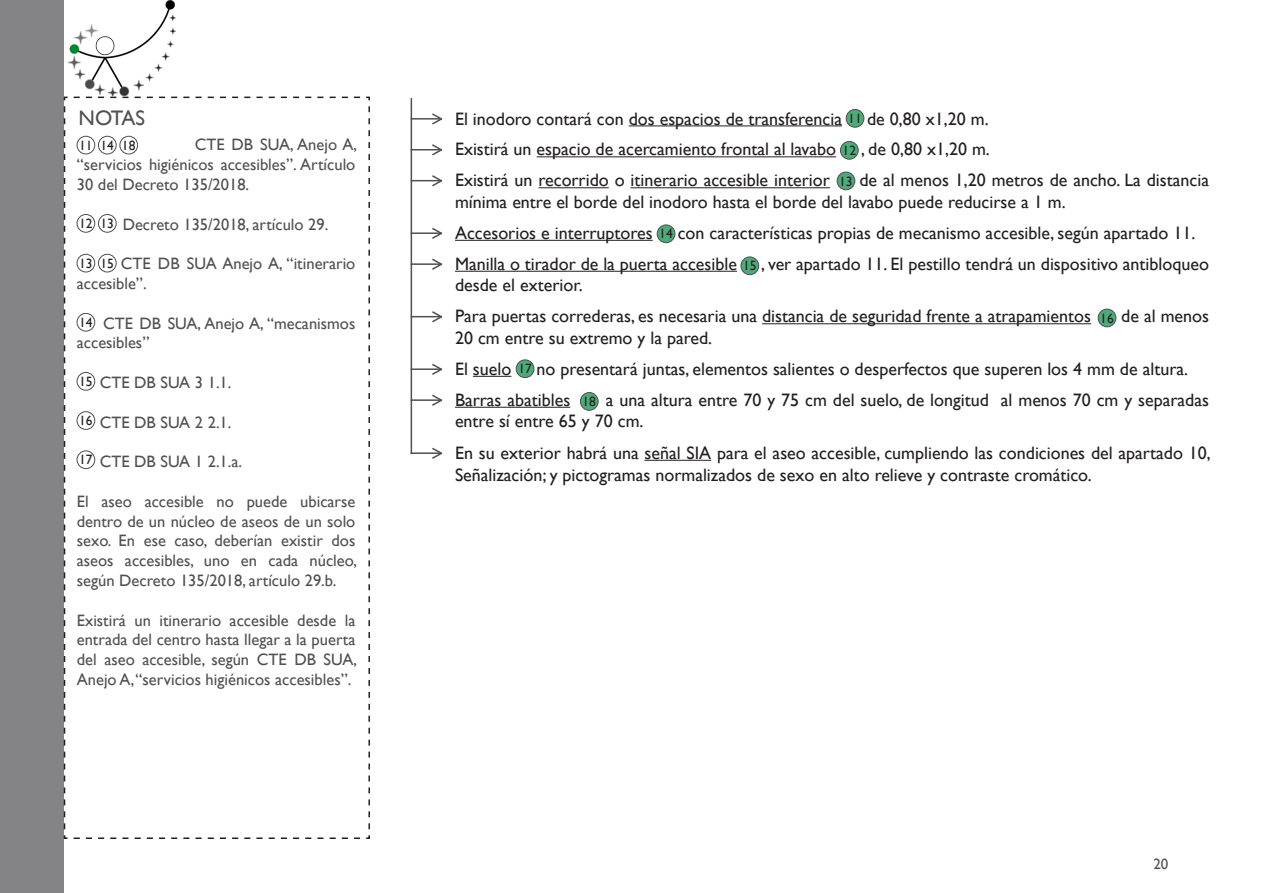
<style>
.page{position:relative;width:1263px;height:893px;background:#fff}
.page>*{position:absolute;margin:0;border:0;box-sizing:border-box;transform-origin:0 0}
.t1{font:21px "Gill Sans";letter-spacing:-.03em;color:#505052}
.t2{font:18px/21.6px "Gill Sans";color:#231f20}
.t3{font:16.5px/19.8px "Gill Sans";color:#505052;text-align:justify}
.t4{font:15px "Gill Sans";color:#505052}
.t5{font:13.5px "Gill Sans";color:#231f20}
</style>
<div class="page">
<div style="left:0;top:0;width:64px;height:893px;background:#848486"></div>
<svg style="left:63px;top:96px;width:307px;height:743px"></svg>
<img style="left:67px;top:0;width:109px;height:96px">
<hr style="left:411px;top:98px;width:1px;height:356px;background:#505052">
<hr style="left:411px;top:118px;width:30px;height:2px;background:#505052">
<hr style="left:411px;top:149px;width:30px;height:1px;background:#505052">
<hr style="left:411px;top:368px;width:30px;height:2px;background:#505052">
<hr style="left:411px;top:232px;width:30px;height:2px;background:#505052">
<hr style="left:411px;top:263px;width:30px;height:2px;background:#505052">
<hr style="left:411px;top:316px;width:30px;height:1px;background:#505052">
<hr style="left:411px;top:399px;width:30px;height:2px;background:#505052">
<hr style="left:411px;top:452px;width:30px;height:2px;background:#505052">
<hr style="left:411px;top:180px;width:30px;height:1px;background:#505052">
<hr style="left:629px;top:125px;width:213px;height:1px;background:#231f20">
<hr style="left:537px;top:156px;width:299px;height:1px;background:#231f20">
<hr style="left:473px;top:376px;width:38px;height:1px;background:#231f20">
<hr style="left:455px;top:240px;width:198px;height:1px;background:#231f20">
<hr style="left:455px;top:271px;width:282px;height:1px;background:#231f20">
<hr style="left:762px;top:323px;width:329px;height:1px;background:#231f20">
<hr style="left:455px;top:407px;width:115px;height:1px;background:#231f20">
<hr style="left:644px;top:460px;width:67px;height:1px;background:#231f20">
<hr style="left:538px;top:187px;width:71px;height:1px;background:#231f20">
<hr style="left:630px;top:187px;width:200px;height:1px;background:#231f20">
<svg style="left:430px;top:113px;width:13px;height:12px"></svg>
<svg style="left:430px;top:144px;width:13px;height:12px"></svg>
<svg style="left:430px;top:363px;width:13px;height:12px"></svg>
<svg style="left:430px;top:227px;width:13px;height:12px"></svg>
<svg style="left:430px;top:258px;width:13px;height:12px"></svg>
<svg style="left:430px;top:311px;width:13px;height:12px"></svg>
<svg style="left:430px;top:394px;width:13px;height:12px"></svg>
<svg style="left:430px;top:447px;width:13px;height:12px"></svg>
<svg style="left:430px;top:175px;width:13px;height:12px"></svg>
<div style="left:77px;top:136px;width:18px;height:18px;background:#fff;border-radius:50%"></div>
<div style="left:77px;top:136px;width:18px;height:18px;border:1px solid #000;border-radius:50%"></div>
<div style="left:77px;top:214px;width:18px;height:18px;background:#fff;border-radius:50%"></div>
<div style="left:77px;top:214px;width:18px;height:18px;border:1px solid #000;border-radius:50%"></div>
<div style="left:77px;top:254px;width:18px;height:18px;background:#fff;border-radius:50%"></div>
<div style="left:77px;top:254px;width:18px;height:18px;border:1px solid #000;border-radius:50%"></div>
<div style="left:77px;top:313px;width:18px;height:18px;background:#fff;border-radius:50%"></div>
<div style="left:77px;top:313px;width:18px;height:18px;border:1px solid #000;border-radius:50%"></div>
<div style="left:77px;top:372px;width:18px;height:18px;background:#fff;border-radius:50%"></div>
<div style="left:77px;top:372px;width:18px;height:18px;border:1px solid #000;border-radius:50%"></div>
<div style="left:77px;top:412px;width:18px;height:17px;background:#fff;border-radius:50%"></div>
<div style="left:77px;top:411px;width:18px;height:19px;border:1px solid #000;border-radius:50%"></div>
<div style="left:77px;top:451px;width:18px;height:18px;background:#fff;border-radius:50%"></div>
<div style="left:77px;top:451px;width:18px;height:18px;border:1px solid #000;border-radius:50%"></div>
<div style="left:98px;top:214px;width:18px;height:18px;background:#fff;border-radius:50%"></div>
<div style="left:98px;top:214px;width:18px;height:18px;border:1px solid #000;border-radius:50%"></div>
<div style="left:98px;top:254px;width:18px;height:18px;background:#fff;border-radius:50%"></div>
<div style="left:98px;top:254px;width:18px;height:18px;border:1px solid #000;border-radius:50%"></div>
<div style="left:98px;top:136px;width:18px;height:18px;background:#fff;border-radius:50%"></div>
<div style="left:98px;top:136px;width:18px;height:18px;border:1px solid #000;border-radius:50%"></div>
<div style="left:120px;top:136px;width:18px;height:18px;background:#fff;border-radius:50%"></div>
<div style="left:120px;top:136px;width:18px;height:18px;border:1px solid #000;border-radius:50%"></div>
<svg style="left:846px;top:109px;width:18px;height:18px"></svg>
<div style="left:846px;top:109px;width:18px;height:18px;border:1px solid #000;border-radius:50%"></div>
<svg style="left:840px;top:141px;width:18px;height:18px"></svg>
<div style="left:840px;top:141px;width:18px;height:18px;border:1px solid #000;border-radius:50%"></div>
<div style="left:837px;top:172px;width:18px;height:18px;background:#4dab79;border-radius:50%"></div>
<div style="left:837px;top:172px;width:18px;height:18px;border:1px solid #000;border-radius:50%"></div>
<div style="left:657px;top:225px;width:18px;height:18px;background:#4dab79;border-radius:50%"></div>
<div style="left:657px;top:225px;width:18px;height:18px;border:1px solid #000;border-radius:50%"></div>
<div style="left:741px;top:257px;width:18px;height:18px;background:#4dab79;border-radius:50%"></div>
<div style="left:741px;top:257px;width:18px;height:18px;border:1px solid #000;border-radius:50%"></div>
<div style="left:1098px;top:309px;width:18px;height:18px;background:#4dab79;border-radius:50%"></div>
<div style="left:1098px;top:309px;width:18px;height:18px;border:1px solid #000;border-radius:50%"></div>
<svg style="left:516px;top:360px;width:18px;height:18px"></svg>
<div style="left:516px;top:360px;width:18px;height:18px;border:1px solid #000;border-radius:50%"></div>
<div style="left:580px;top:393px;width:18px;height:17px;background:#4dab79;border-radius:50%"></div>
<div style="left:580px;top:392px;width:18px;height:18px;border:1px solid #000;border-radius:50%"></div>
<p class="t1" style="left:79px;top:105px;width:68px">NOTAS</p>
<p class="t3" style="left:77px;top:135px;width:282px;text-indent:118px">CTE DB SUA, Anejo A, “servicios higiénicos accesibles”. Artículo 30 del Decreto 135/2018.</p>
<p class="t3" style="left:123px;top:214px;width:207px">Decreto 135/2018, artículo 29.</p>
<p class="t3" style="left:77px;top:254px;width:280px;text-indent:44px">CTE DB SUA Anejo A, “itinerario accesible”.</p>
<p class="t3" style="left:77px;top:313px;width:280px;text-indent:26px">CTE DB SUA, Anejo A, “mecanismos accesibles”</p>
<p class="t3" style="left:100px;top:373px;width:133px">CTE DB SUA 3 1.1.</p>
<p class="t3" style="left:100px;top:412px;width:133px">CTE DB SUA 2 2.1.</p>
<p class="t3" style="left:100px;top:452px;width:144px">CTE DB SUA 1 2.1.a.</p>
<p class="t3" style="left:77px;top:492px;width:282px">El aseo accesible no puede ubicarse dentro de un núcleo de aseos de un solo sexo. En ese caso, deberían existir dos aseos accesibles, uno en cada núcleo, según Decreto 135/2018, artículo 29.b.</p>
<p class="t3" style="left:77px;top:610px;width:282px">Existirá un itinerario accesible desde la entrada del centro hasta llegar a la puerta del aseo accesible, según CTE DB SUA, Anejo A, “servicios higiénicos accesibles”.</p>
<p class="t5" style="left:101px;top:137px;width:15px">14</p>
<p class="t5" style="left:122px;top:137px;width:15px">18</p>
<p class="t5" style="left:79px;top:137px;width:15px">11</p>
<p class="t5" style="left:101px;top:216px;width:15px">13</p>
<p class="t5" style="left:101px;top:255px;width:15px">15</p>
<p class="t5" style="left:79px;top:216px;width:15px">12</p>
<p class="t5" style="left:79px;top:255px;width:15px">13</p>
<p class="t5" style="left:79px;top:314px;width:15px">14</p>
<p class="t5" style="left:79px;top:374px;width:15px">15</p>
<p class="t5" style="left:79px;top:413px;width:15px">16</p>
<p class="t5" style="left:79px;top:452px;width:15px">17</p>
<p class="t2" style="left:455px;top:108px;width:388px">El inodoro contará con dos espacios de transferencia</p>
<p class="t2" style="left:867px;top:108px;width:123px">de 0,80 x1,20 m.</p>
<p class="t2" style="left:455px;top:139px;width:383px">Existirá un espacio de acercamiento frontal al lavabo</p>
<p class="t2" style="left:861px;top:139px;width:130px">, de 0,80 x1,20 m.</p>
<p class="t5" style="left:848px;top:111px;width:15px">11</p>
<p class="t5" style="left:842px;top:143px;width:15px">12</p>
<p class="t5" style="left:839px;top:173px;width:15px">13</p>
<p class="t2" style="left:455px;top:170px;width:376px">Existirá un recorrido o itinerario accesible interior</p>
<p class="t2" style="left:455px;top:170px;width:755px;text-indent:404px">de al menos 1,20 metros de ancho. La distancia mínima entre el borde del inodoro hasta el borde del lavabo puede reducirse a 1 m.</p>
<p class="t2" style="left:455px;top:222px;width:199px">Accesorios e interruptores</p>
<p class="t2" style="left:678px;top:222px;width:519px">con características propias de mecanismo accesible, según apartado 11.</p>
<p class="t2" style="left:455px;top:253px;width:283px">Manilla o tirador de la puerta accesible</p>
<p class="t2" style="left:761px;top:253px;width:449px">, ver apartado 11. El pestillo tendrá un dispositivo antibloqueo</p>
<p class="t2" style="left:455px;top:275px;width:129px">desde el exterior.</p>
<p class="t2" style="left:455px;top:306px;width:637px">Para puertas correderas, es necesaria una distancia de seguridad frente a atrapamientos</p>
<p class="t2" style="left:1121px;top:306px;width:89px">de al menos</p>
<p class="t2" style="left:455px;top:327px;width:259px">20 cm entre su extremo y la pared.</p>
<p class="t5" style="left:659px;top:226px;width:15px">14</p>
<p class="t5" style="left:743px;top:258px;width:15px">15</p>
<p class="t5" style="left:1100px;top:310px;width:15px">16</p>
<p class="t2" style="left:455px;top:358px;width:58px">El suelo</p>
<p class="t2" style="left:536px;top:358px;width:653px">no presentará juntas, elementos salientes o desperfectos que superen los 4 mm de altura.</p>
<p class="t5" style="left:518px;top:361px;width:15px">17</p>
<p class="t2" style="left:455px;top:389px;width:755px;text-indent:151px">a una altura entre 70 y 75 cm del suelo, de longitud al menos 70 cm y separadas entre sí entre 65 y 70 cm.</p>
<p class="t2" style="left:455px;top:442px;width:757px">En su exterior habrá una señal SIA para el aseo accesible, cumpliendo las condiciones del apartado 10,<br>Señalización; y pictogramas normalizados de sexo en alto relieve y contraste cromático.</p>
<p class="t2" style="left:455px;top:389px;width:117px">Barras abatibles</p>
<p class="t5" style="left:582px;top:394px;width:15px">18</p>
<p class="t4" style="left:1153px;top:855px;width:16px">20</p>
</div>
